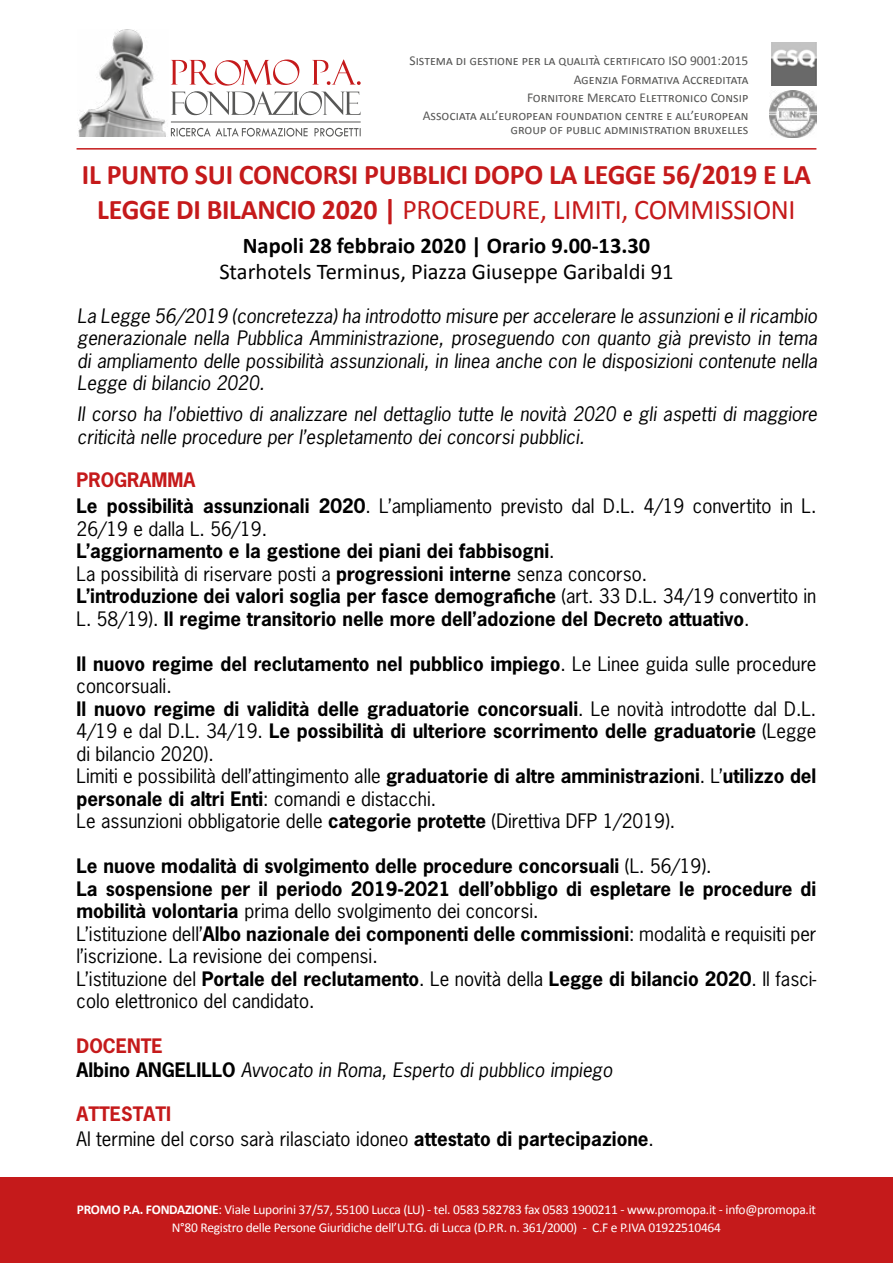
<style>
.page{position:relative;width:893px;height:1263px;background:#fff}
.page>*{position:absolute;margin:0;border:0;box-sizing:border-box;transform-origin:0 0}
.t1{font:700 28.5px/34.5px "Calibri";letter-spacing:-.01em;color:#c51a1b;text-align:center}
.t2{font:22.5px "Calibri";color:#000}
.t3{font:700 22.5px "Calibri";color:#000}
.t4{font:700 18.75px/22.5px "News Gothic Std";color:#000}
.t5{font:italic 18.75px/22.5px "News Gothic Std";color:#000}
.t6{font:18.75px/26.7px "News Gothic Std";color:#000}
.t7{font:13.5px/18px "Calibri";letter-spacing:-.02em;color:#fff;text-align:center}
.t8{font:13.5px/18.1px "Calibri";color:#575756;text-align:right}
.s1{font-weight:400}
.s2{font-weight:700;color:#c51a1b}
.s3{font-weight:700}
.s4{font-weight:700;font-style:normal;color:#c51a1b}
.s5{font-weight:700;font-style:normal}
</style>
<div class="page">
<img style="left:770px;top:90px;width:46px;height:47px">
<img style="left:771px;top:43px;width:45px;height:42px">
<hr style="left:77px;top:148px;width:739px;height:2px;background:#c51a1b">
<div style="left:0;top:1178px;width:893px;height:85px;background:#c51a1b"></div>
<img style="left:78px;top:30px;width:88px;height:107px">
<svg style="left:171px;top:60px;width:190px;height:55px"></svg>
<svg style="left:171px;top:128px;width:190px;height:9px"></svg>
<hr style="left:171px;top:122px;width:190px;height:1px;background:#575756">
<p class="t8" style="left:409px;top:52px;width:340px">Sistema di gestione per la qualità certificato ISO 9001:2015<br>Agenzia Formativa Accreditata<br>Fornitore Mercato Elettronico Consip<br>Associata all’european foundation centre e all’european</p>
<p class="t8" style="left:510px;top:120px;width:239px">group of public administration bruxelles</p>
<h1 class="t1" style="left:82px;top:157px;width:731px">IL PUNTO SUI CONCORSI PUBBLICI DOPO LA LEGGE 56/2019 E LA<br>LEGGE DI BILANCIO 2020 | <span class="s1">PROCEDURE, LIMITI, COMMISSIONI</span></h1>
<p class="t3" style="left:243px;top:231px;width:409px">Napoli 28 febbraio 2020 | Orario 9.00-13.30</p>
<p class="t2" style="left:219px;top:257px;width:456px">Starhotels Terminus, Piazza Giuseppe Garibaldi 91</p>
<p class="t5" style="left:77px;top:305px;width:741px;text-align:justify">La Legge 56/2019 (concretezza) ha introdotto misure per accelerare le assunzioni e il ricambio generazionale nella Pubblica Amministrazione, proseguendo con quanto già previsto in tema di ampliamento delle possibilità assunzionali, in linea anche con le disposizioni contenute nella Legge di bilancio 2020.</p>
<p class="t5" style="left:77px;top:403px;width:741px">Il corso ha l’obiettivo di analizzare nel dettaglio tutte le novità 2020 e gli aspetti di maggiore criticità nelle procedure per l’espletamento dei concorsi pubblici.</p>
<p class="t6" style="left:77px;top:466px;width:741px"><span class="s2">PROGRAMMA<br></span><span class="s3">Le possibilità assunzionali 2020</span>. L’ampliamento previsto dal D.L. 4/19 convertito in L.</p>
<p class="t4" style="left:77px;top:517px;width:741px"><span class="s1">26/19 e dalla L. 56/19.<br></span>L’aggiornamento e la gestione dei piani dei fabbisogni<span class="s1">.<br>La possibilità di riservare posti a</span> progressioni interne <span class="s1">senza concorso.<br></span>L’introduzione dei valori soglia per fasce demografiche <span class="s1">(art. 33 D.L. 34/19 convertito in L. 58/19).</span> Il regime transitorio nelle more dell’adozione del Decreto attuativo<span class="s1">.</span></p>
<p class="t4" style="left:77px;top:652px;width:741px">Il nuovo regime del reclutamento nel pubblico impiego<span class="s1">. Le Linee guida sulle procedure concorsuali.<br></span>Il nuovo regime di validità delle graduatorie concorsuali<span class="s1">. Le novità introdotte dal D.L.<br>4/19 e dal D.L. 34/19.</span> Le possibilità di ulteriore scorrimento delle graduatorie <span class="s1">(Legge di bilancio 2020).<br>Limiti e possibilità dell’attingimento alle</span> graduatorie di altre amministrazioni<span class="s1">. L’</span>utilizzo del personale di altri Enti<span class="s1">: comandi e distacchi.<br>Le assunzioni obbligatorie delle</span> categorie protette <span class="s1">(Direttiva DFP 1/2019).</span></p>
<p class="t4" style="left:77px;top:855px;width:741px">Le nuove modalità di svolgimento delle procedure concorsuali <span class="s1">(L. 56/19).<br></span>La sospensione per il periodo 2019-2021 dell’obbligo di espletare le procedure di mobilità volontaria <span class="s1">prima dello svolgimento dei concorsi.<br>L’istituzione dell’</span>Albo nazionale dei componenti delle commissioni<span class="s1">: modalità e requisiti per l’iscrizione. La revisione dei compensi.<br>L’istituzione del</span> Portale del reclutamento<span class="s1">. Le novità della</span> Legge di bilancio 2020<span class="s1">. Il fasci&shy;colo elettronico del candidato.</span></p>
<p class="t5" style="left:77px;top:1033px;width:537px;line-height:24.5px"><span class="s4">DOCENTE<br></span><span class="s5">Albino ANGELILLO</span> Avvocato in Roma, Esperto di pubblico impiego</p>
<p class="t6" style="left:77px;top:1101px;width:579px;line-height:24.5px"><span class="s2">ATTESTATI<br></span>Al termine del corso sarà rilasciato idoneo <span class="s3">attestato di partecipazione</span>.</p>
<p class="t7" style="left:77px;top:1200px;width:741px"><span class="s3">PROMO P.A. FONDAZIONE</span>: Viale Luporini 37/57, 55100 Lucca (LU) - tel. 0583 582783 fax 0583 1900211 - www.promopa.it - info@promopa.it<br>N°80 Registro delle Persone Giuridiche dell’U.T.G. di Lucca (D.P.R. n. 361/2000) - C.F e P.IVA 01922510464</p>
</div>
